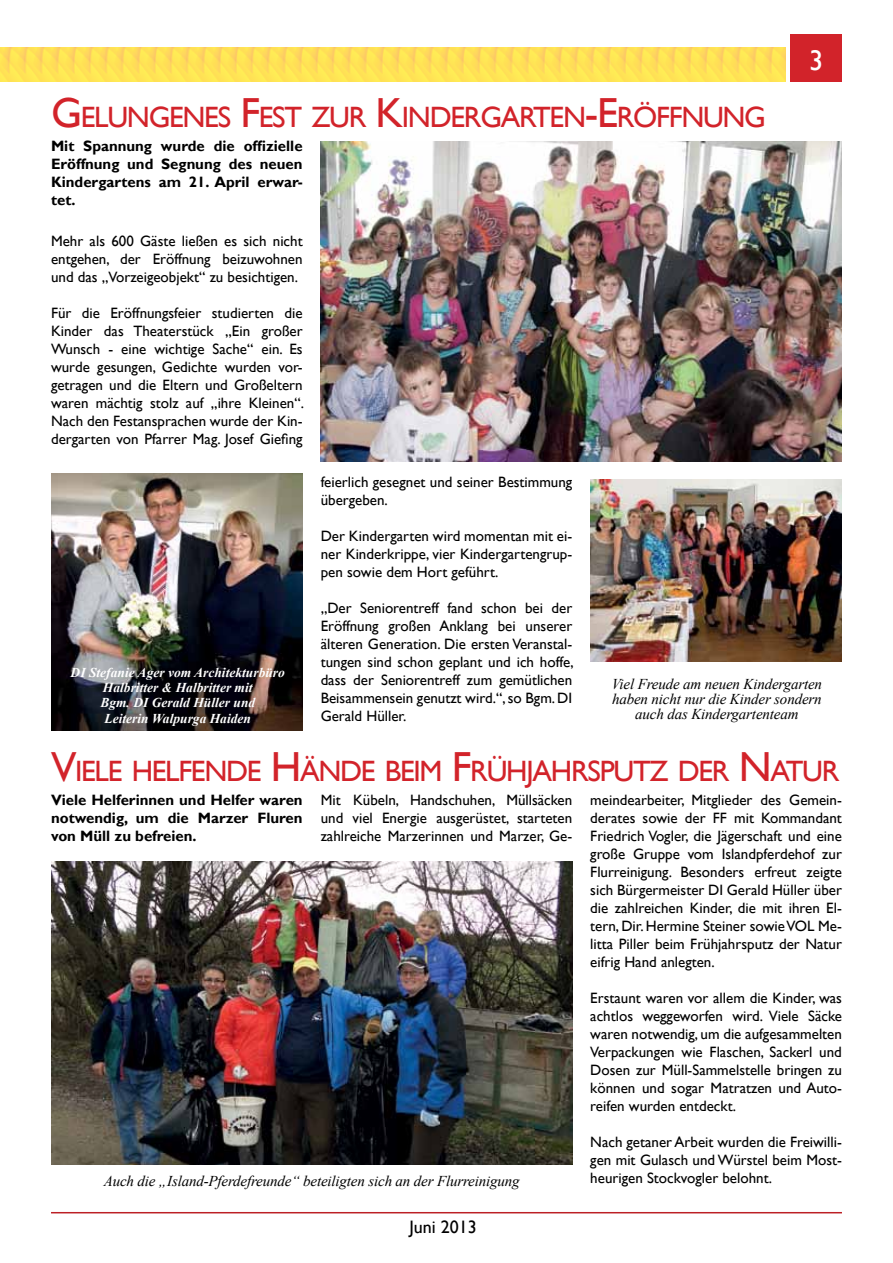
<style>
.page{position:relative;width:893px;height:1263px;background:#fff}
.page>*{position:absolute;margin:0;border:0;box-sizing:border-box;transform-origin:0 0}
.t1{font:29.4px "Gill Sans";letter-spacing:-.045em;color:#d2232a}
.t2{font:28.5px "Gill Sans";color:#fff}
.t3{font:18px "Gill Sans";color:#000}
.t4{font:15px/18px "Gill Sans";color:#000;text-align:justify}
.t5{font:700 15px/18px "Gill Sans";color:#000;text-align:justify}
.t6{font:italic 15px/15px "Times New Roman";letter-spacing:-.01em;color:#000;text-align:center}
.t7{font:italic 700 13.5px/15.5px "Times New Roman";color:#fff;text-align:center}
.s1{font-size:42px}
</style>
<div class="page">
<img style="left:0;top:48px;width:786px;height:34px">
<div style="left:791px;top:34px;width:51px;height:47px;background:#d2232a"></div>
<hr style="left:51px;top:1212px;width:791px;height:1px;background:#bc2026">
<img style="left:51px;top:861px;width:521px;height:304px">
<img style="left:51px;top:473px;width:252px;height:257px">
<img style="left:321px;top:141px;width:521px;height:320px">
<img style="left:590px;top:479px;width:252px;height:183px">
<h2 class="t2" style="left:809px;top:44px;width:16px">3</h2>
<h1 class="t1" style="left:51px;top:100px;width:716px"><span class="s1">G</span> ELUNGENES <span class="s1">F</span>EST ZUR <span class="s1">K</span>INDERGARTEN<span class="s1">-E</span>RÖFFNUNG</h1>
<p class="t5" style="left:51px;top:138px;width:253px">Mit Spannung wurde die offizielle Eröffnung und Segnung des neuen Kindergartens am 21. April erwar&shy;tet.</p>
<p class="t4" style="left:51px;top:232px;width:253px">Mehr als 600 Gäste ließen es sich nicht entgehen, der Eröffnung beizuwohnen und das „Vorzeigeobjekt“ zu besichtigen.</p>
<p class="t4" style="left:51px;top:304px;width:255px">Für die Eröffnungsfeier studierten die Kinder das Theaterstück „Ein großer Wunsch - eine wichtige Sache“ ein. Es wurde gesungen, Gedichte wurden vor&shy;getragen und die Eltern und Großeltern waren mächtig stolz auf „ihre Kleinen“.<br>Nach den Festansprachen wurde der Kin&shy;dergarten von Pfarrer Mag. Josef Giefing</p>
<p class="t4" style="left:321px;top:473px;width:253px">feierlich gesegnet und seiner Bestimmung übergeben.</p>
<p class="t4" style="left:321px;top:527px;width:253px">Der Kindergarten wird momentan mit ei&shy;ner Kinderkrippe, vier Kindergartengrup&shy;pen sowie dem Hort geführt.</p>
<p class="t4" style="left:321px;top:599px;width:255px">„Der Seniorentreff fand schon bei der Eröffnung großen Anklang bei unserer älteren Generation. Die ersten Veranstal&shy;tungen sind schon geplant und ich hoffe, dass der Seniorentreff zum gemütlichen Beisammensein genutzt wird.“, so Bgm. DI Gerald Hüller.</p>
<p class="t7" style="left:71px;top:664px;width:216px">DI Stefanie Ager vom Architekturbüro<br>Halbritter &amp; Halbritter mit<br>Bgm. DI Gerald Hüller und<br>Leiterin Walpurga Haiden</p>
<p class="t6" style="left:612px;top:676px;width:212px">Viel Freude am neuen Kindergarten haben nicht nur die Kinder sondern auch das Kindergartenteam</p>
<h1 class="t1" style="left:51px;top:754px;width:790px"><span class="s1">V</span>IELE HELFENDE <span class="s1">H</span>ÄNDE BEIM <span class="s1">F</span>RÜHJAHRSPUTZ DER <span class="s1">N</span>ATUR</h1>
<p class="t5" style="left:51px;top:791px;width:253px">Viele Helferinnen und Helfer waren notwendig, um die Marzer Fluren von Müll zu befreien.</p>
<p class="t4" style="left:321px;top:791px;width:253px">Mit Kübeln, Handschuhen, Müllsäcken und viel Energie ausgerüstet, starteten zahlreiche Marzerinnen und Marzer, Ge-</p>
<p class="t4" style="left:590px;top:791px;width:253px">meindearbeiter, Mitglieder des Gemein&shy;derates sowie der FF mit Kommandant Friedrich Vogler, die Jägerschaft und eine große Gruppe vom Islandpferdehof zur Flurreinigung. Besonders erfreut zeigte sich Bürgermeister DI Gerald Hüller über die zahlreichen Kinder, die mit ihren El&shy;tern, Dir. Hermine Steiner sowie VOL Me&shy;litta Piller beim Frühjahrsputz der Natur eifrig Hand anlegten.</p>
<p class="t4" style="left:590px;top:989px;width:253px">Erstaunt waren vor allem die Kinder, was achtlos weggeworfen wird. Viele Säcke waren notwendig, um die aufgesammelten Verpackungen wie Flaschen, Sackerl und Dosen zur Müll-Sammelstelle bringen zu können und sogar Matratzen und Auto&shy;reifen wurden entdeckt.</p>
<p class="t4" style="left:590px;top:1133px;width:253px">Nach getaner Arbeit wurden die Freiwilli&shy;gen mit Gulasch und Würstel beim Most&shy;heurigen Stockvogler belohnt.</p>
<p class="t6" style="left:104px;top:1173px;width:418px">Auch die „Island-Pferdefreunde“ beteiligten sich an der Flurreinigung</p>
<p class="t3" style="left:410px;top:1216px;width:69px">Juni 2013</p>
</div>
